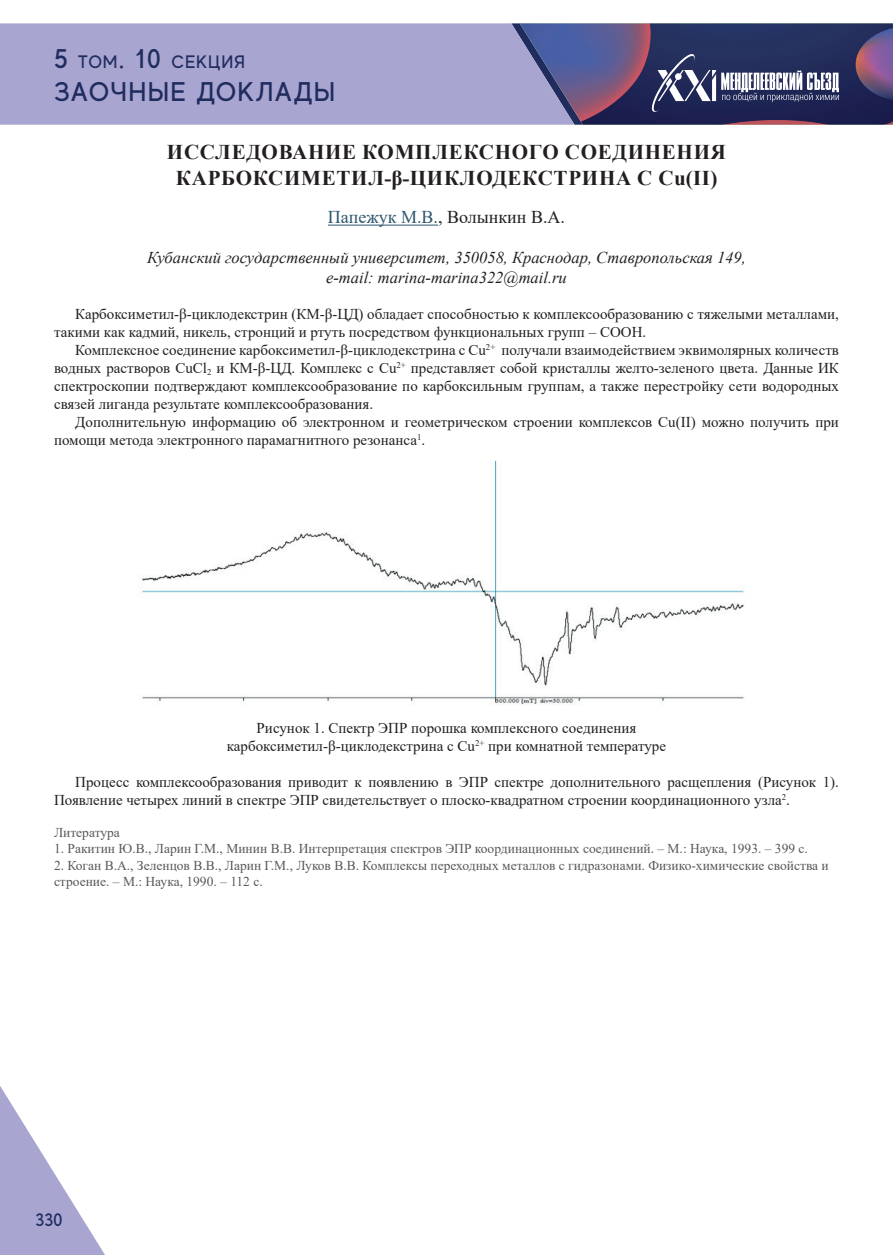
<style>
.page{position:relative;width:893px;height:1255px;background:#fff}
.page>*{position:absolute;margin:0;border:0;box-sizing:border-box;transform-origin:0 0}
.t1{font:500 27px "MADE Evolve Sans";letter-spacing:.05em;color:#1f2c5d}
.t2{font:700 21px/25.2px "Times New Roman";letter-spacing:.035em;color:#231f20;text-align:center}
.t3{font:18px "Times New Roman";color:#231f20}
.t4{font:500 18px "MADE Evolve Sans";letter-spacing:.05em;color:#1f2c5d}
.t5{font:italic 16.5px/19.8px "Times New Roman";color:#231f20;text-align:center}
.t6{font:15px/18px "Times New Roman";color:#231f20}
.t7{font:13.5px/16.2px "Times New Roman";color:#57585a}
.s1{font-size:27px}
.s2{color:#2e576f}
</style>
<div class="page">
<div style="left:0;top:23px;width:511px;height:102px;background:#a9a5d1"></div>
<svg style="left:0;top:1086px;width:105px;height:168px"></svg>
<svg style="left:511px;top:23px;width:382px;height:102px;background:#51507b"></svg>
<hr style="left:328px;top:225px;width:110px;height:1px;background:#2e576f">
<img style="left:142px;top:461px;width:602px;height:244px">
<p class="t4" style="left:54px;top:51px;width:193px"><span class="s1">5</span> ТОМ<span class="s1">. 10</span> СЕКЦИЯ</p>
<h1 class="t1" style="left:54px;top:74px;width:283px">ЗАОЧНЫЕ ДОКЛАДЫ</h1>
<h2 class="t2" style="left:167px;top:139px;width:560px">ИССЛЕДОВАНИЕ КОМПЛЕКСНОГО СОЕДИНЕНИЯ<br>КАРБОКСИМЕТИЛ-β-ЦИКЛОДЕКСТРИНА С Cu(II)</h2>
<p class="t3" style="left:328px;top:204px;width:239px"><span class="s2">Папежук М.В.</span>, Волынкин В.А.</p>
<p class="t5" style="left:147px;top:247px;width:600px">Кубанский государственный университет, 350058, Краснодар, Ставропольская 149, e-mail: marina-marina322@mail.ru</p>
<p class="t6" style="left:54px;top:304px;width:786px;text-indent:21px">Карбоксиметил-β-циклодекстрин (КМ-β-ЦД) обладает способностью к комплексообразованию c тяжелыми металлами, такими как кадмий, никель, стронций и ртуть посредством функциональных групп – COOH.</p>
<p class="t6" style="left:54px;top:340px;width:786px;text-align:justify;text-indent:21px">Комплексное соединение карбоксиметил-β-циклодекстрина с Cu<sup>2+</sup> получали взаимодействием эквимолярных количеств водных растворов CuCl<sub>2</sub> и КМ-β-ЦД. Комплекс с Cu<sup>2+</sup> представляет собой кристаллы желто-зеленого цвета. Данные ИК спектроскопии подтверждают комплексообразование по карбоксильным группам, а также перестройку сети водородных связей лиганда результате комплексообразования.</p>
<p class="t6" style="left:54px;top:412px;width:786px;text-indent:21px">Дополнительную информацию об электронном и геометрическом строении комплексов Cu(II) можно получить при помощи метода электронного парамагнитного резонанса<sup>1</sup>.</p>
<p class="t6" style="left:227px;top:718px;width:441px;text-align:center">Рисунок 1. Спектр ЭПР порошка комплексного соединения карбоксиметил-β-циклодекстрина с Cu<sup>2+</sup> при комнатной температуре</p>
<p class="t6" style="left:54px;top:772px;width:786px;text-indent:21px">Процесс комплексообразования приводит к появлению в ЭПР спектре дополнительного расщепления (Рисунок 1).<br>Появление четырех линий в спектре ЭПР свидетельствует о плоско-квадратном строении координационного узла<sup>2</sup>.</p>
<p class="t7" style="left:54px;top:824px;width:67px">Литература</p>
<p class="t7" style="left:54px;top:840px;width:755px">1. Ракитин Ю.В., Ларин Г.М., Минин В.В. Интерпретация спектров ЭПР координационных соединений. – М.: Наука, 1993. – 399 с.</p>
<p class="t7" style="left:54px;top:856px;width:776px">2. Коган В.А., Зеленцов В.В., Ларин Г.М., Луков В.В. Комплексы переходных металлов с гидразонами. Физико-химические свойства и строение. – М.: Наука, 1990. – 112 с.</p>
<p class="t4" style="left:35px;top:1208px;width:29px">330</p>
</div>
